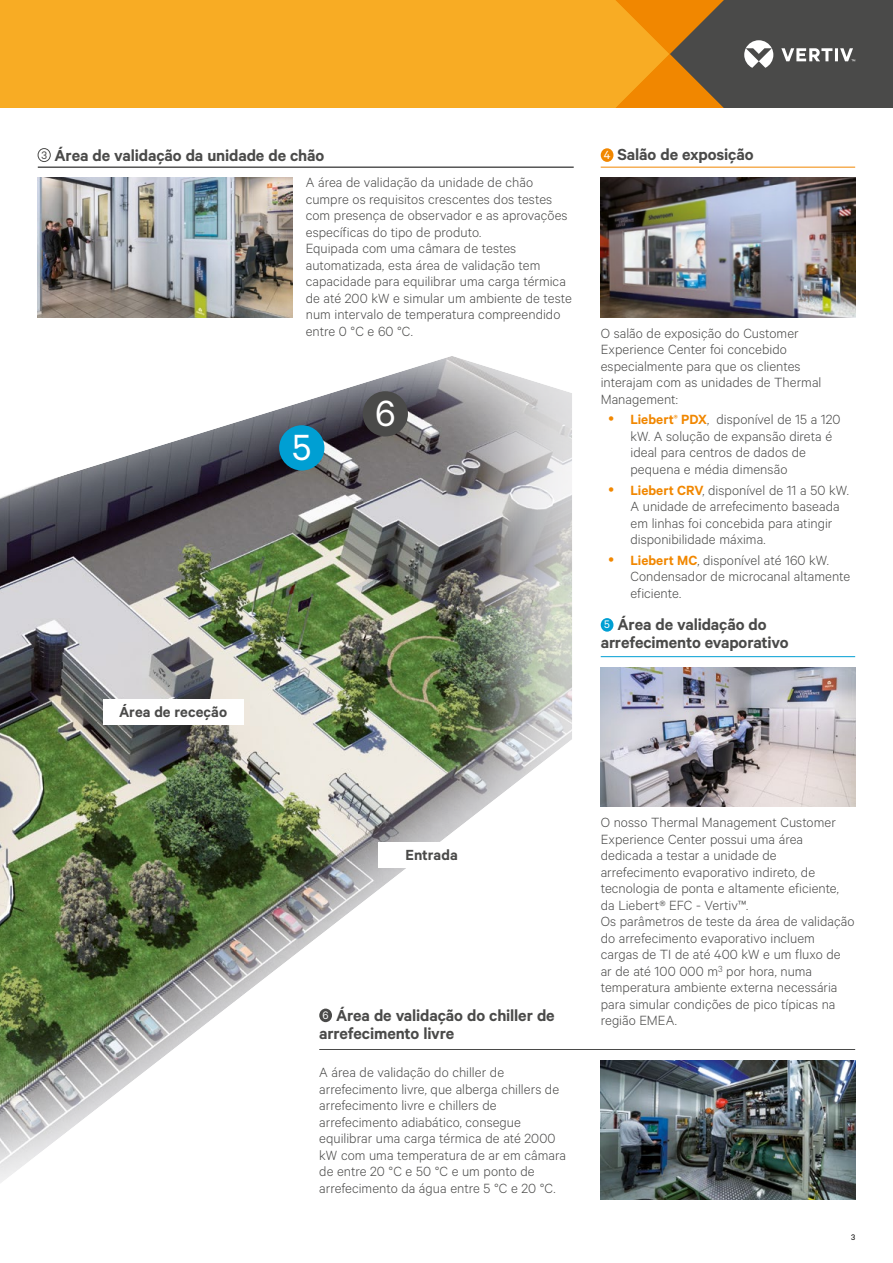
<style>
.page{position:relative;width:893px;height:1263px;background:#fff}
.page>*{position:absolute;margin:0;border:0;box-sizing:border-box;transform-origin:0 0}
.t1{font:40.95px "Calibre";color:#fff}
.t2{font:600 18px/18px "Calibre";letter-spacing:-.005em;color:#4a4a49}
.t3{font:600 16.5px "Calibre";color:#4a4a49}
.t4{font:300 15px/16.5px "Calibre";color:#4a4a49}
.t5{font:9px "Calibre";color:#000}
.s1{font-weight:400;font-size:12.3px}
.s2{font-weight:400;font-size:13.2px;color:#fff}
.s3{font-weight:600;color:#f18700}
.s4{font-weight:400;font-size:12.3px;color:#fff}
</style>
<div class="page">
<div style="left:0;top:0;width:594px;height:108px;background:#f8ac24"></div>
<svg style="left:594px;top:0;width:299px;height:108px;background:#896a3a"></svg>
<div style="left:0;top:346px;width:584px;height:908px;background:#fff;opacity:.7"></div>
<div style="left:279px;top:425px;width:45px;height:45px;background:#009fd3;border-radius:50%"></div>
<div style="left:363px;top:391px;width:45px;height:45px;background:#4a4a49;border-radius:50%"></div>
<hr style="left:38px;top:167px;width:536px;height:1px;background:#000">
<div style="left:38px;top:148px;width:13px;height:14px;border:1px solid #4a4a49;border-radius:50%"></div>
<img style="left:38px;top:178px;width:254px;height:139px">
<hr style="left:601px;top:167px;width:254px;height:1px;background:#f18700">
<div style="left:601px;top:148px;width:12px;height:14px;background:#f18700;border-radius:50%"></div>
<img style="left:601px;top:178px;width:254px;height:139px">
<hr style="left:601px;top:656px;width:254px;height:1px;background:#009fd3">
<div style="left:601px;top:618px;width:12px;height:14px;background:#009fd3;border-radius:50%"></div>
<img style="left:601px;top:667px;width:254px;height:140px">
<hr style="left:319px;top:1049px;width:536px;height:1px;background:#4a4a49">
<div style="left:319px;top:1008px;width:13px;height:14px;background:#4a4a49;border-radius:50%"></div>
<img style="left:601px;top:1060px;width:254px;height:140px">
<div style="left:378px;top:842px;width:107px;height:25px;background:#fff"></div>
<div style="left:103px;top:699px;width:140px;height:26px;background:#fff"></div>
<p class="t2" style="left:41px;top:146px;width:285px"><span class="s1">3</span> Área de validação da unidade de chão</p>
<p class="t4" style="left:306px;top:174px;width:268px">A área de validação da unidade de chão cumpre os requisitos crescentes dos testes com presença de observador e as aprovações específicas do tipo de produto.<br>Equipada com uma câmara de testes automatizada, esta área de validação tem capacidade para equilibrar uma carga térmica de até 200 kW e simular um ambiente de teste num intervalo de temperatura compreendido entre 0 °C e 60 °C.</p>
<h1 class="t1" style="left:292px;top:423px;width:21px">5</h1>
<h1 class="t1" style="left:375px;top:389px;width:22px">6</h1>
<p class="t3" style="left:119px;top:702px;width:110px">Área de receção</p>
<p class="t2" style="left:604px;top:145px;width:151px"><span class="s2">4</span> Salão de exposição</p>
<p class="t4" style="left:601px;top:324px;width:222px">O salão de exposição do Customer<br>Experience Center foi concebido especialmente para que os clientes interajam com as unidades de Thermal<br>Management:</p>
<p class="t4" style="left:630px;top:411px;width:212px"><span class="s3">Liebert</span><sup>®</sup> <span class="s3">PDX</span>, disponível de 15 a 120 kW. A solução de expansão direta é ideal para centros de dados de pequena e média dimensão</p>
<p class="t4" style="left:630px;top:481px;width:220px"><span class="s3">Liebert CRV</span>, disponível de 11 a 50 kW.<br>A unidade de arrefecimento baseada em linhas foi concebida para atingir disponibilidade máxima.</p>
<p class="t4" style="left:630px;top:551px;width:221px"><span class="s3">Liebert MC</span>, disponível até 160 kW.<br>Condensador de microcanal altamente eficiente.</p>
<p class="t2" style="left:601px;top:615px;width:189px"><span class="s4">5</span> Área de validação do arrefecimento evaporativo</p>
<p class="t3" style="left:405px;top:845px;width:54px">Entrada</p>
<p class="t2" style="left:319px;top:1005px;width:237px"><span class="s4">6</span> Área de validação do chiller de arrefecimento livre</p>
<p class="t4" style="left:319px;top:1064px;width:248px">A área de validação do chiller de arrefecimento livre, que alberga chillers de arrefecimento livre e chillers de arrefecimento adiabático, consegue equilibrar uma carga térmica de até 2000 kW com uma temperatura de ar em câmara de entre 20 °C e 50 °C e um ponto de arrefecimento da água entre 5 °C e 20 °C.</p>
<p class="t4" style="left:601px;top:813px;width:255px">O nosso Thermal Management Customer Experience Center possui uma área dedicada a testar a unidade de arrefecimento evaporativo indireto, de tecnologia de ponta e altamente eficiente, da Liebert® EFC - Vertiv™.<br>Os parâmetros de teste da área de validação do arrefecimento evaporativo incluem cargas de TI de até 400 kW e um fluxo de ar de até 100 000 m<sup>3</sup> por hora, numa temperatura ambiente externa necessária para simular condições de pico típicas na região EMEA.</p>
<p class="t5" style="left:851px;top:1232px;width:6px">3</p>
</div>
